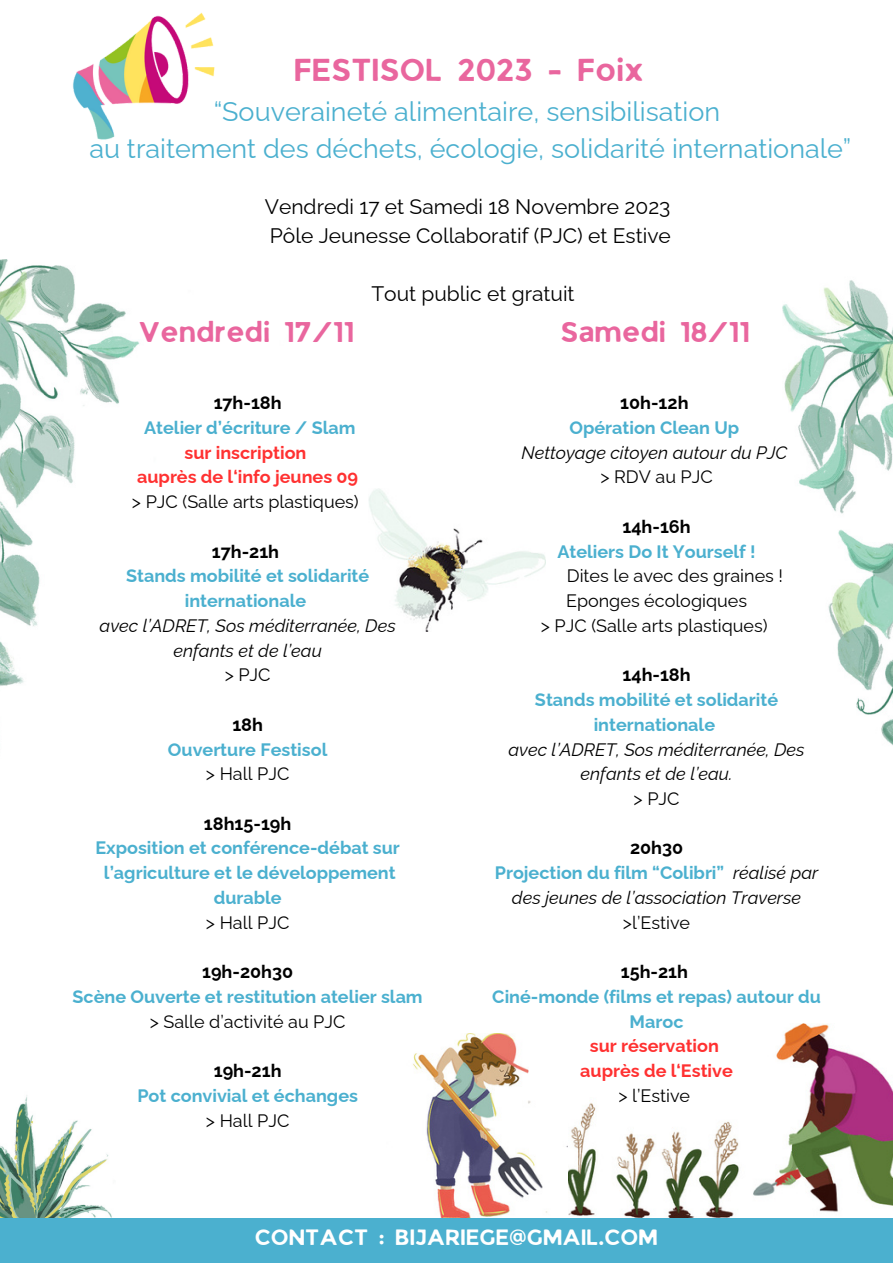
<style>
.page{position:relative;width:893px;height:1264px;background:#fff}
.page>*{position:absolute;margin:0;border:0;box-sizing:border-box;transform-origin:0 0}
.t1{font:30px "JA Jaya Giri Sans";color:#e9669e}
.t2{font:27px "Raleway";color:#4bb0cf}
.t3{font:27px "JA Jaya Giri Sans";color:#e9669e}
.t4{font:21px "Raleway";color:#000}
.t5{font:21px "JA Jaya Giri Sans";color:#fff}
.t6{font:700 18px/24.8px "Raleway";color:#4bb0cf;text-align:center}
.t7{font:italic 18px/24.8px "Raleway";color:#000;text-align:center}
.t8{font:18px "Raleway";color:#000}
.t9{font:700 18px "Raleway";color:#000}
.t10{font:700 18px "Raleway";color:#ff3131}
.s1{font-weight:700;font-style:normal;color:#4bb0cf}
</style>
<div class="page">
<img style="left:73px;top:12px;width:142px;height:128px">
<img style="left:369px;top:489px;width:176px;height:142px">
<img style="left:567px;top:1023px;width:325px;height:195px">
<img style="left:782px;top:280px;width:110px;height:465px">
<img style="left:0;top:1095px;width:112px;height:123px">
<img style="left:413px;top:1033px;width:154px;height:185px">
<div style="left:0;top:1218px;width:892px;height:44px;background:#4bb0cf"></div>
<img style="left:0;top:259px;width:140px;height:427px">
<p class="t1" style="left:295px;top:57px;width:351px">FESTISOL 2023 - Foix</p>
<p class="t2" style="left:214px;top:96px;width:508px">“Souveraineté alimentaire, sensibilisation</p>
<p class="t2" style="left:89px;top:133px;width:763px">au traitement des déchets, écologie, solidarité internationale”</p>
<p class="t4" style="left:265px;top:194px;width:407px">Vendredi 17 et Samedi 18 Novembre 2023</p>
<p class="t4" style="left:270px;top:223px;width:402px">Pôle Jeunesse Collaboratif (PJC) et Estive</p>
<p class="t3" style="left:140px;top:320px;width:217px">Vendredi 17/11</p>
<p class="t4" style="left:371px;top:281px;width:205px">Tout public et gratuit</p>
<p class="t3" style="left:562px;top:320px;width:191px">Samedi 18/11</p>
<p class="t9" style="left:214px;top:392px;width:69px">17h-18h</p>
<p class="t6" style="left:144px;top:415px;width:213px">Atelier d’écriture / Slam</p>
<p class="t10" style="left:184px;top:441px;width:123px">sur inscription</p>
<p class="t10" style="left:137px;top:466px;width:222px">auprès de l‘info jeunes 09</p>
<p class="t8" style="left:132px;top:491px;width:228px">&gt; PJC (Salle arts plastiques)</p>
<p class="t9" style="left:212px;top:540px;width:69px">17h-21h</p>
<p class="t6" style="left:126px;top:563px;width:245px">Stands mobilité et solidarité internationale</p>
<p class="t7" style="left:100px;top:613px;width:298px">avec l’ADRET, Sos méditerranée, Des enfants et de l’eau</p>
<p class="t8" style="left:225px;top:664px;width:47px">&gt; PJC</p>
<p class="t9" style="left:232px;top:714px;width:32px">18h</p>
<p class="t6" style="left:168px;top:736px;width:161px">Ouverture Festisol</p>
<p class="t8" style="left:206px;top:763px;width:85px">&gt; Hall PJC</p>
<p class="t9" style="left:204px;top:812px;width:89px">18h15-19h</p>
<p class="t6" style="left:95px;top:835px;width:306px">Exposition et conférence-débat sur</p>
<p class="t6" style="left:104px;top:860px;width:293px">l’agriculture et le développement durable</p>
<p class="t8" style="left:206px;top:911px;width:85px">&gt; Hall PJC</p>
<p class="t9" style="left:202px;top:961px;width:92px">19h-20h30</p>
<p class="t6" style="left:73px;top:984px;width:351px">Scène Ouverte et restitution atelier slam</p>
<p class="t8" style="left:150px;top:1010px;width:197px">&gt; Salle d’activité au PJC</p>
<p class="t9" style="left:214px;top:1060px;width:69px">19h-21h</p>
<p class="t6" style="left:137px;top:1083px;width:222px">Pot convivial et échanges</p>
<p class="t8" style="left:206px;top:1109px;width:85px">&gt; Hall PJC</p>
<p class="t9" style="left:620px;top:392px;width:70px">10h-12h</p>
<p class="t6" style="left:569px;top:415px;width:171px">Opération Clean Up</p>
<p class="t7" style="left:521px;top:440px;width:267px">Nettoyage citoyen autour du PJC</p>
<p class="t8" style="left:600px;top:466px;width:114px">&gt; RDV au PJC</p>
<p class="t9" style="left:622px;top:516px;width:70px">14h-16h</p>
<p class="t6" style="left:557px;top:539px;width:200px">Ateliers Do It Yourself !</p>
<p class="t8" style="left:566px;top:565px;width:218px">Dites le avec des graines !</p>
<p class="t8" style="left:566px;top:590px;width:182px">Eponges écologiques</p>
<p class="t8" style="left:541px;top:615px;width:228px">&gt; PJC (Salle arts plastiques)</p>
<p class="t9" style="left:622px;top:664px;width:70px">14h-18h</p>
<p class="t6" style="left:535px;top:687px;width:245px">Stands mobilité et solidarité internationale</p>
<p class="t7" style="left:508px;top:736px;width:298px">avec l’ADRET, Sos méditerranée, Des enfants et de l’eau.</p>
<p class="t8" style="left:633px;top:788px;width:47px">&gt; PJC</p>
<p class="t9" style="left:630px;top:837px;width:55px">20h30</p>
<p class="t7" style="left:495px;top:860px;width:325px"><span class="s1">Projection du film “Colibri”</span> réalisé par des jeunes de l’association Traverse</p>
<p class="t8" style="left:623px;top:911px;width:69px">&gt;l’Estive</p>
<p class="t9" style="left:620px;top:961px;width:69px">15h-21h</p>
<p class="t6" style="left:492px;top:984px;width:330px">Ciné-monde (films et repas) autour du<br>Maroc</p>
<p class="t10" style="left:589px;top:1035px;width:131px">sur réservation</p>
<p class="t10" style="left:580px;top:1060px;width:154px">auprès de l‘Estive</p>
<p class="t8" style="left:618px;top:1084px;width:73px">&gt; l’Estive</p>
<p class="t5" style="left:256px;top:1228px;width:404px">CONTACT : BIJARIEGE@GMAIL.COM</p>
</div>
